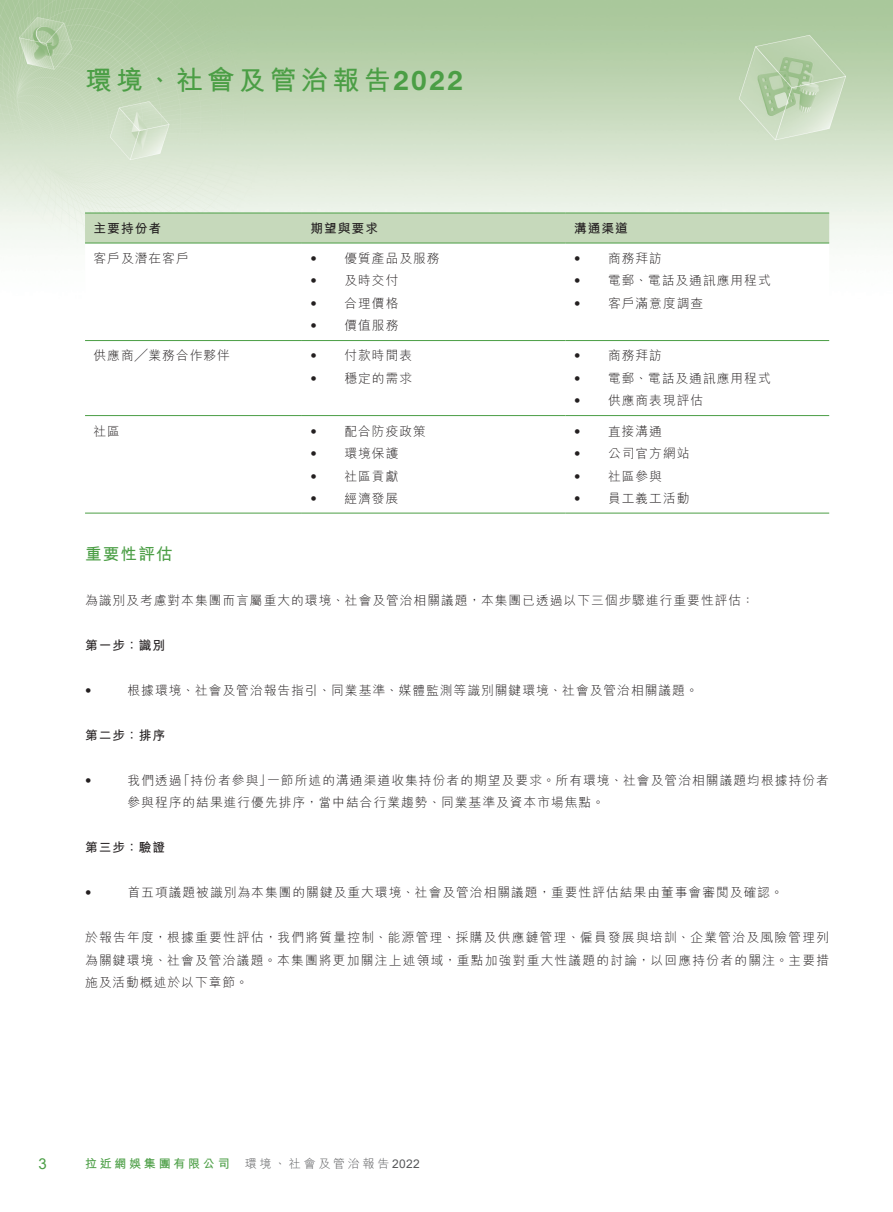
<style>
.page{position:relative;width:893px;height:1212px;background:#fff}
.page>*{position:absolute;margin:0;border:0;box-sizing:border-box;transform-origin:0 0}
.t1{font:700 27px "M Hei HK";letter-spacing:.16em;color:#4b9e45}
.t2{font:700 16.5px "M Hei HK";letter-spacing:.08em;color:#4b9e45}
.t3{font:15px "Arial";color:#4b9e45}
.t4{font:300 12.75px/22.5px "M Hei HK";letter-spacing:.08em;color:#231f20;text-align:justify}
.t5{font:700 12.75px "M Hei HK";letter-spacing:.08em;color:#231f20}
.t6{font:300 12.75px "Helvetica Neue LT Std";color:#231f20}
.t7{font:300 12px "M Hei HK";letter-spacing:.23em;color:#57585a}
.t8{font:700 12px "M Hei HK";letter-spacing:.23em;color:#4b9e45}
.s1{font-family:"Helvetica Neue LT Std"}
.s2{font-family:"Arial";font-weight:400}
</style>
<div class="page">
<img style="left:0;top:0;width:893px;height:514px">
<div style="left:85px;top:214px;width:744px;height:29px;background:#c6d9bb"></div>
<svg style="left:85px;top:244px;width:744px;height:269px"></svg>
<hr style="left:85px;top:213px;width:217px;height:1px;background:#4b9e45">
<hr style="left:302px;top:213px;width:264px;height:1px;background:#4b9e45">
<hr style="left:566px;top:213px;width:263px;height:1px;background:#4b9e45">
<hr style="left:85px;top:243px;width:217px;height:1px;background:#4b9e45">
<hr style="left:302px;top:243px;width:264px;height:1px;background:#4b9e45">
<hr style="left:566px;top:243px;width:263px;height:1px;background:#4b9e45">
<hr style="left:85px;top:340px;width:217px;height:1px;background:#4b9e45">
<hr style="left:302px;top:340px;width:264px;height:1px;background:#4b9e45">
<hr style="left:566px;top:340px;width:263px;height:1px;background:#4b9e45">
<hr style="left:85px;top:415px;width:217px;height:1px;background:#4b9e45">
<hr style="left:302px;top:415px;width:264px;height:1px;background:#4b9e45">
<hr style="left:566px;top:415px;width:263px;height:1px;background:#4b9e45">
<hr style="left:85px;top:513px;width:217px;height:1px;background:#4b9e45">
<hr style="left:302px;top:513px;width:264px;height:1px;background:#4b9e45">
<hr style="left:566px;top:513px;width:263px;height:1px;background:#4b9e45">
<h1 class="t1" style="left:85px;top:61px;width:379px">環境、社會及管治報告<span class="s1">2022</span></h1>
<p class="t5" style="left:94px;top:219px;width:69px">主要持份者</p>
<p class="t5" style="left:310px;top:219px;width:69px">期望與要求</p>
<p class="t5" style="left:574px;top:219px;width:55px">溝通渠道</p>
<p class="t4" style="left:94px;top:247px;width:97px">客戶及潛在客戶</p>
<p class="t6" style="left:310px;top:251px;width:8px">•</p>
<p class="t4" style="left:344px;top:247px;width:97px">優質產品及服務</p>
<p class="t6" style="left:574px;top:251px;width:8px">•</p>
<p class="t4" style="left:608px;top:247px;width:55px">商務拜訪</p>
<p class="t6" style="left:310px;top:273px;width:8px">•</p>
<p class="t4" style="left:344px;top:269px;width:55px">及時交付</p>
<p class="t6" style="left:574px;top:273px;width:8px">•</p>
<p class="t4" style="left:608px;top:269px;width:164px">電郵、電話及通訊應用程式</p>
<p class="t6" style="left:310px;top:296px;width:8px">•</p>
<p class="t4" style="left:344px;top:292px;width:55px">合理價格</p>
<p class="t6" style="left:574px;top:296px;width:8px">•</p>
<p class="t4" style="left:608px;top:292px;width:97px">客戶滿意度調查</p>
<p class="t6" style="left:310px;top:318px;width:8px">•</p>
<p class="t4" style="left:344px;top:314px;width:55px">價值服務</p>
<p class="t4" style="left:94px;top:344px;width:138px">供應商╱業務合作夥伴</p>
<p class="t6" style="left:310px;top:348px;width:8px">•</p>
<p class="t4" style="left:344px;top:344px;width:69px">付款時間表</p>
<p class="t6" style="left:574px;top:348px;width:8px">•</p>
<p class="t4" style="left:608px;top:344px;width:55px">商務拜訪</p>
<p class="t6" style="left:310px;top:371px;width:8px">•</p>
<p class="t4" style="left:344px;top:367px;width:69px">穩定的需求</p>
<p class="t6" style="left:574px;top:371px;width:8px">•</p>
<p class="t4" style="left:608px;top:367px;width:164px">電郵、電話及通訊應用程式</p>
<p class="t6" style="left:574px;top:393px;width:8px">•</p>
<p class="t4" style="left:608px;top:389px;width:97px">供應商表現評估</p>
<p class="t4" style="left:94px;top:419px;width:28px">社區</p>
<p class="t6" style="left:310px;top:423px;width:8px">•</p>
<p class="t4" style="left:344px;top:419px;width:83px">配合防疫政策</p>
<p class="t6" style="left:574px;top:423px;width:8px">•</p>
<p class="t4" style="left:608px;top:419px;width:55px">直接溝通</p>
<p class="t6" style="left:310px;top:446px;width:8px">•</p>
<p class="t4" style="left:344px;top:442px;width:55px">環境保護</p>
<p class="t6" style="left:574px;top:446px;width:8px">•</p>
<p class="t4" style="left:608px;top:442px;width:83px">公司官方網站</p>
<p class="t6" style="left:310px;top:468px;width:8px">•</p>
<p class="t4" style="left:344px;top:464px;width:55px">社區貢獻</p>
<p class="t6" style="left:574px;top:468px;width:8px">•</p>
<p class="t4" style="left:608px;top:464px;width:55px">社區參與</p>
<p class="t6" style="left:310px;top:491px;width:8px">•</p>
<p class="t4" style="left:344px;top:487px;width:55px">經濟發展</p>
<p class="t6" style="left:574px;top:491px;width:8px">•</p>
<p class="t4" style="left:608px;top:487px;width:83px">員工義工活動</p>
<p class="t2" style="left:85px;top:541px;width:89px">重要性評估</p>
<p class="t4" style="left:85px;top:588px;width:671px">為識別及考慮對本集團而言屬重大的環境、社會及管治相關議題，本集團已透過以下三個步驟進行重要性評估：</p>
<p class="t5" style="left:85px;top:635px;width:82px">第一步：識別</p>
<p class="t4" style="left:128px;top:678px;width:572px">根據環境、社會及管治報告指引、同業基準、媒體監測等識別關鍵環境、社會及管治相關議題。</p>
<p class="t6" style="left:85px;top:682px;width:8px">•</p>
<p class="t5" style="left:85px;top:725px;width:82px">第二步：排序</p>
<p class="t6" style="left:85px;top:772px;width:8px">•</p>
<p class="t4" style="left:177px;top:768px;width:96px">「持份者參與」</p>
<p class="t4" style="left:267px;top:768px;width:563px">一節所述的溝通渠道收集持份者的期望及要求。所有環境、社會及管治相關議題均根據持份者</p>
<p class="t4" style="left:128px;top:768px;width:56px">我們透過</p>
<p class="t4" style="left:128px;top:791px;width:478px">參與程序的結果進行優先排序，當中結合行業趨勢、同業基準及資本市場焦點。</p>
<p class="t5" style="left:85px;top:838px;width:82px">第三步：驗證</p>
<p class="t4" style="left:128px;top:881px;width:657px">首五項議題被識別為本集團的關鍵及重大環境、社會及管治相關議題，重要性評估結果由董事會審閱及確認。</p>
<p class="t6" style="left:85px;top:885px;width:8px">•</p>
<p class="t4" style="left:85px;top:926px;width:746px">於報告年度，根據重要性評估，我們將質量控制、能源管理、採購及供應鏈管理、僱員發展與培訓、企業管治及風險管理列為關鍵環境、社會及管治議題。本集團將更加關注上述領域，重點加強對重大性議題的討論，以回應持份者的關注。主要措施及活動概述於以下章節。</p>
<p class="t3" style="left:38px;top:1153px;width:10px">3</p>
<p class="t8" style="left:85px;top:1155px;width:146px">拉近網娛集團有限公司</p>
<p class="t7" style="left:245px;top:1158px;width:177px">環境、社會及管治報告<span class="s2">2022</span></p>
</div>
